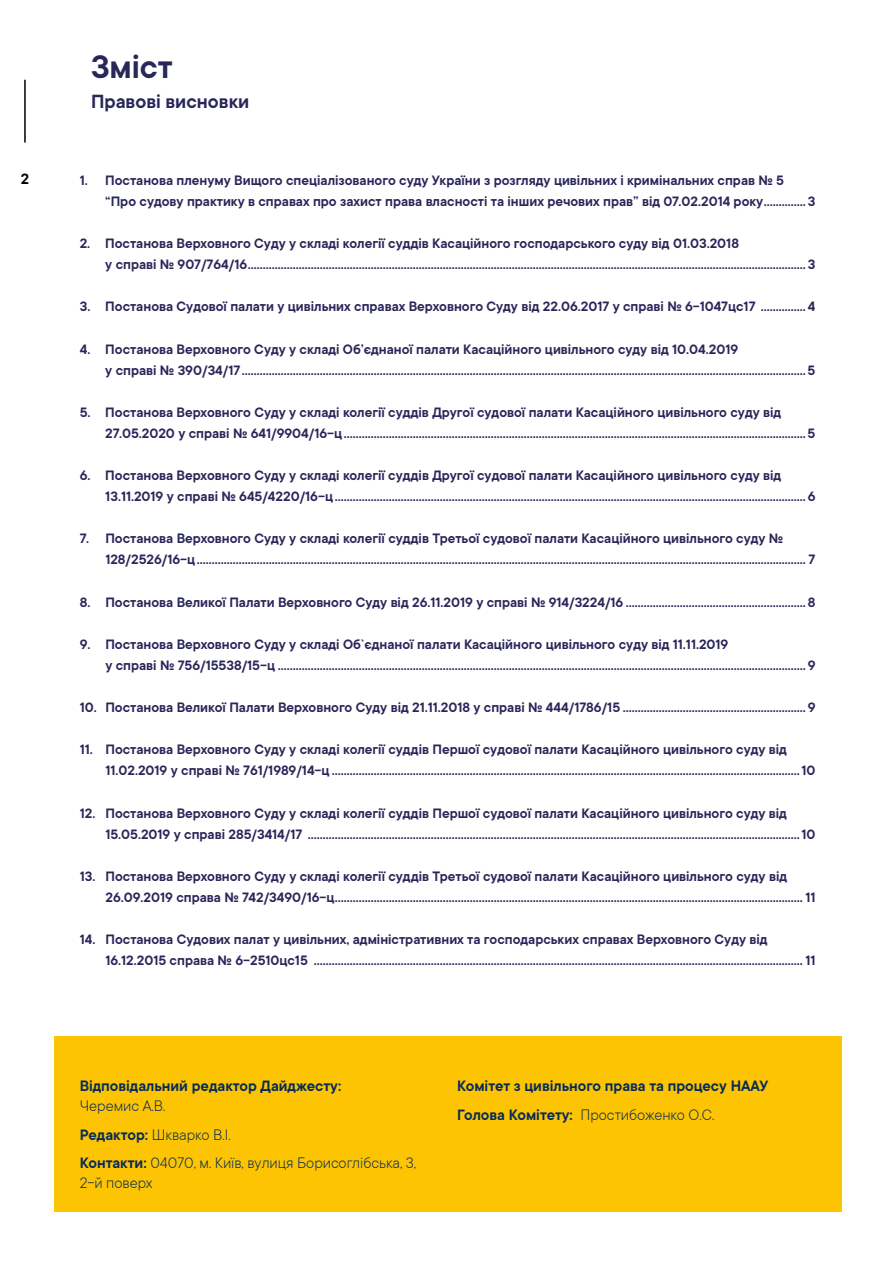
<style>
.page{position:relative;width:893px;height:1263px;background:#fff}
.page>*{position:absolute;margin:0;border:0;box-sizing:border-box;transform-origin:0 0}
.t1{font:600 36px "TT Commons";color:#292659}
.t2{font:600 21px "TT Commons";color:#292659}
.t3{font:600 16.5px/28.3px "TT Commons";color:#052b57}
.t4{font:300 16.5px/28.3px "TT Commons";color:#052b57}
.t5{font:600 16.5px "TT Commons";color:#000}
.t6{font:600 15px/21px "TT Commons";color:#292659}
.s1{font-weight:600}
.s2{font-weight:300}
</style>
<div class="page">
<hr style="left:24px;top:80px;width:2px;height:63px;background:#000">
<div style="left:54px;top:1036px;width:788px;height:176px;background:#fcc403"></div>
<p class="t5" style="left:21px;top:170px;width:10px">2</p>
<h1 class="t1" style="left:91px;top:47px;width:83px">Зміст</h1>
<h2 class="t2" style="left:91px;top:90px;width:160px">Правові висновки</h2>
<p class="t6" style="left:105px;top:170px;width:712px;text-indent:-26px">1. Постанова пленуму Вищого спеціалізованого суду України з розгляду цивільних і кримінальних справ № 5 “Про судову практику в справах про захист права власності та інших речових прав” від 07.02.2014 року.............. 3</p>
<p class="t6" style="left:105px;top:233px;width:712px;text-indent:-26px">2. Постанова Верховного Суду у складі колегії суддів Касаційного господарського суду від 01.03.2018<br>у справі № 907/764/16.......................................................................................................................................................................................... 3</p>
<p class="t6" style="left:80px;top:296px;width:737px">3. Постанова Судової палати у цивільних справах Верховного Суду від 22.06.2017 у справі № 6-1047цс17 ............... 4</p>
<p class="t6" style="left:105px;top:339px;width:712px;text-indent:-26px">4. Постанова Верховного Суду у складі Об’єднаної палати Касаційного цивільного суду від 10.04.2019<br>у справі № 390/34/17............................................................................................................................................................................................5</p>
<p class="t6" style="left:105px;top:402px;width:712px;text-indent:-26px">5. Постанова Верховного Суду у складі колегії суддів Другої судової палати Касаційного цивільного суду від<br>27.05.2020 у справі № 641/9904/16-ц..........................................................................................................................................................5</p>
<p class="t6" style="left:105px;top:465px;width:712px;text-indent:-26px">6. Постанова Верховного Суду у складі колегії суддів Другої судової палати Касаційного цивільного суду від<br>13.11.2019 у справі № 645/4220/16-ц.............................................................................................................................................................6</p>
<p class="t6" style="left:105px;top:528px;width:712px;text-indent:-26px">7. Постанова Верховного Суду у складі колегії суддів Третьої судової палати Касаційного цивільного суду №<br>128/2526/16-ц........................................................................................................................................................................................................... 7</p>
<p class="t6" style="left:80px;top:592px;width:737px">8. Постанова Великої Палати Верховного Суду від 26.11.2019 у справі № 914/3224/16 ............................................................ 8</p>
<p class="t6" style="left:105px;top:634px;width:712px;text-indent:-26px">9. Постанова Верховного Суду у складі Об`єднаної палати Касаційного цивільного суду від 11.11.2019<br>у справі № 756/15538/15-ц ................................................................................................................................................................................9</p>
<p class="t6" style="left:80px;top:697px;width:737px">10. Постанова Великої Палати Верховного Суду від 21.11.2018 у справі № 444/1786/15 .............................................................9</p>
<p class="t6" style="left:105px;top:739px;width:712px;text-indent:-26px">11. Постанова Верховного Суду у складі колегії суддів Першої судової палати Касаційного цивільного суду від<br>11.02.2019 у справі № 761/1989/14-ц ............................................................................................................................................................10</p>
<p class="t6" style="left:105px;top:803px;width:712px;text-indent:-26px">12. Постанова Верховного Суду у складі колегії суддів Першої судової палати Касаційного цивільного суду від<br>15.05.2019 у справі 285/3414/17 ....................................................................................................................................................................10</p>
<p class="t6" style="left:105px;top:866px;width:712px;text-indent:-26px">13. Постанова Верховного Суду у складі колегії суддів Третьої судової палати Касаційного цивільного суду від<br>26.09.2019 справа № 742/3490/16-ц............................................................................................................................................................ 11</p>
<p class="t6" style="left:105px;top:929px;width:712px;text-indent:-26px">14. Постанова Судових палат у цивільних, адміністративних та господарських справах Верховного Суду від<br>16.12.2015 справа № 6-2510цс15 ................................................................................................................................................................... 11</p>
<p class="t3" style="left:80px;top:1072px;width:263px">Відповідальний редактор Дайджесту:</p>
<p class="t4" style="left:80px;top:1092px;width:338px">Черемис А.В.<br><span class="s1">Редактор:</span> Шкварко В.І.<br><span class="s1">Контакти:</span> 04070, м. Київ, вулиця Борисоглібська, 3,</p>
<p class="t4" style="left:80px;top:1168px;width:74px">2-й поверх</p>
<p class="t3" style="left:457px;top:1072px;width:313px">Комітет з цивільного права та процесу НААУ<br>Голова Комітету: <span class="s2">Простибоженко О.С.</span></p>
</div>
